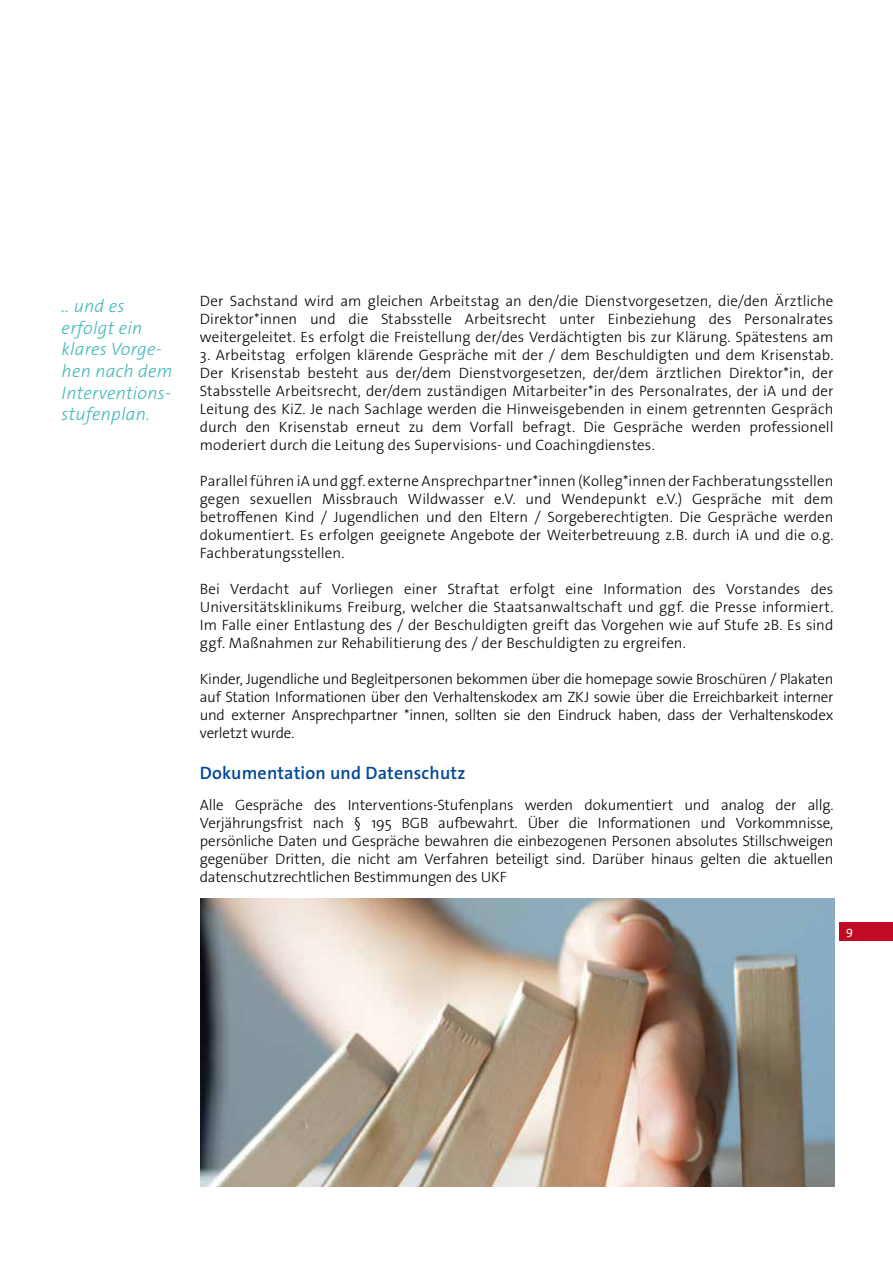
<style>
.page{position:relative;width:893px;height:1263px;background:#fff}
.page>*{position:absolute;margin:0;border:0;box-sizing:border-box;transform-origin:0 0}
.t1{font:italic 300 18px/21.6px "The Sans Os F";letter-spacing:.015em;color:#41b9b6}
.t2{font:600 18px "The Sans Os F";letter-spacing:.01em;color:#00489a}
.t3{font:300 15px/18px "The Sans Os F";color:#000;text-align:justify}
.t4{font:12px "The Sans Os F";color:#fff}
</style>
<div class="page">
<div style="left:839px;top:923px;width:54px;height:18px;background:#c10b25"></div>
<img style="left:201px;top:898px;width:633px;height:289px">
<p class="t1" style="left:62px;top:296px;width:112px">.. und es erfolgt ein klares Vorge&shy;hen nach dem<br>Interventions&shy;stufenplan.</p>
<p class="t3" style="left:200px;top:292px;width:635px">Der Sachstand wird am gleichen Arbeitstag an den/die Dienstvorgesetzen, die/den Ärztliche Direktor*innen und die Stabsstelle Arbeitsrecht unter Einbeziehung des Personalrates weitergeleitet. Es erfolgt die Freistellung der/des Verdächtigten bis zur Klärung. Spätestens am</p>
<p class="t3" style="left:200px;top:346px;width:635px">3. Arbeitstag erfolgen klärende Gespräche mit der / dem Beschuldigten und dem Krisenstab.<br>Der Krisenstab besteht aus der/dem Dienstvorgesetzen, der/dem ärztlichen Direktor*in, der Stabsstelle Arbeitsrecht, der/dem zuständigen Mitarbeiter*in des Personalrates, der iA und der Leitung des KiZ. Je nach Sachlage werden die Hinweisgebenden in einem getrennten Gespräch durch den Krisenstab erneut zu dem Vorfall befragt. Die Gespräche werden professionell moderiert durch die Leitung des Supervisions- und Coachingdienstes.</p>
<p class="t3" style="left:200px;top:472px;width:635px">Parallel führen iA und ggf. externe Ansprechpartner*innen (Kolleg*innen der Fachberatungsstellen gegen sexuellen Missbrauch Wildwasser e.V. und Wendepunkt e.V.) Gespräche mit dem betroffenen Kind / Jugendlichen und den Eltern / Sorgeberechtigten. Die Gespräche werden dokumentiert. Es erfolgen geeignete Angebote der Weiterbetreuung z.B. durch iA und die o.g.<br>Fachberatungsstellen.</p>
<p class="t3" style="left:200px;top:580px;width:635px">Bei Verdacht auf Vorliegen einer Straftat erfolgt eine Information des Vorstandes des Universitätsklinikums Freiburg, welcher die Staatsanwaltschaft und ggf. die Presse informiert.<br>Im Falle einer Entlastung des / der Beschuldigten greift das Vorgehen wie auf Stufe 2B. Es sind ggf. Maßnahmen zur Rehabilitierung des / der Beschuldigten zu ergreifen.</p>
<p class="t3" style="left:200px;top:670px;width:635px">Kinder, Jugendliche und Begleitpersonen bekommen über die homepage sowie Broschüren / Plakaten auf Station Informationen über den Verhaltenskodex am ZKJ sowie über die Erreichbarkeit interner und externer Ansprechpartner *innen, sollten sie den Eindruck haben, dass der Verhaltenskodex verletzt wurde.</p>
<p class="t2" style="left:200px;top:761px;width:267px">Dokumentation und Datenschutz</p>
<p class="t3" style="left:200px;top:796px;width:635px">Alle Gespräche des Interventions-Stufenplans werden dokumentiert und analog der allg.<br>Verjährungsfrist nach § 195 BGB aufbewahrt. Über die Informationen und Vorkommnisse, persönliche Daten und Gespräche bewahren die einbezogenen Personen absolutes Stillschweigen gegenüber Dritten, die nicht am Verfahren beteiligt sind. Darüber hinaus gelten die aktuellen datenschutzrechtlichen Bestimmungen des UKF</p>
<p class="t4" style="left:846px;top:923px;width:8px">9</p>
</div>
